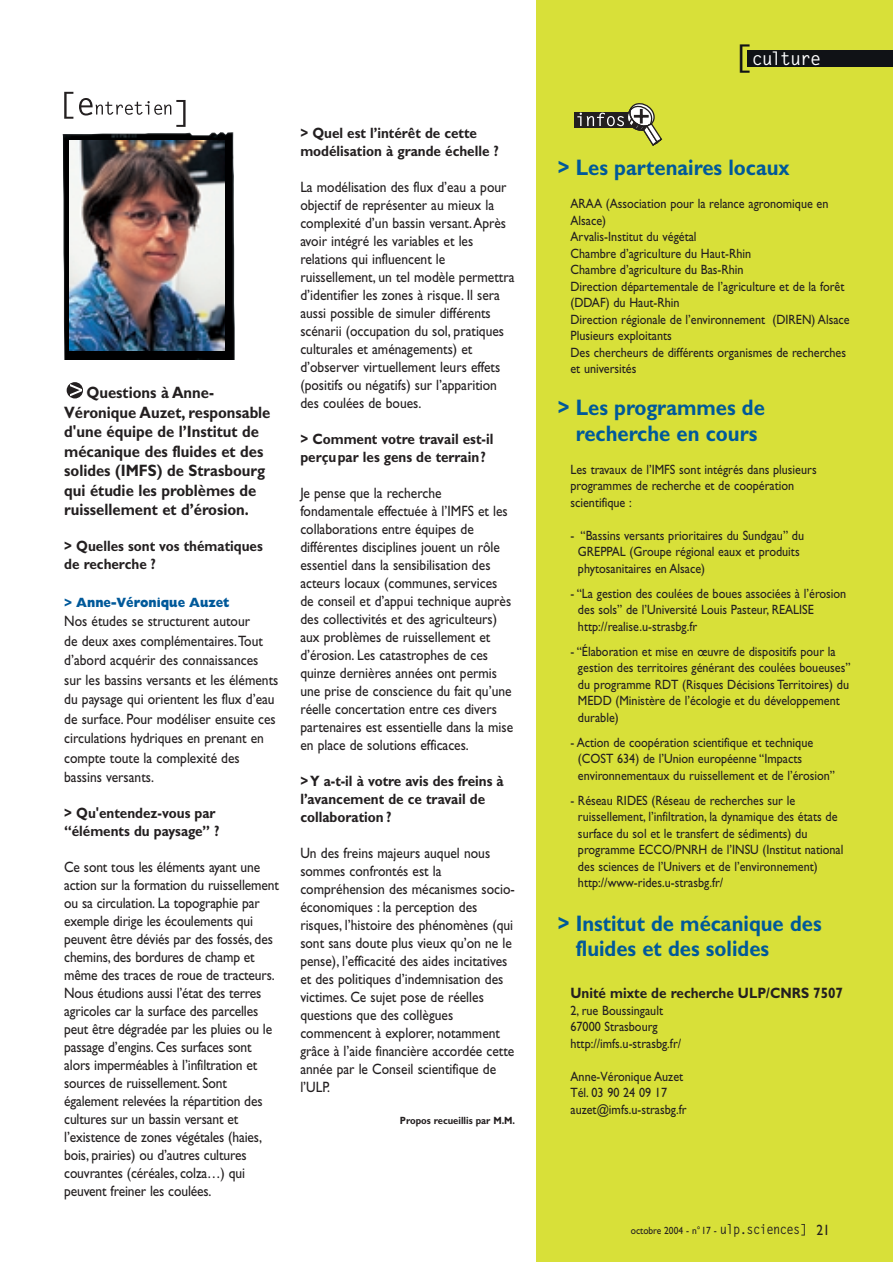
<style>
.page{position:relative;width:893px;height:1262px;background:#fff}
.page>*{position:absolute;margin:0;border:0;box-sizing:border-box;transform-origin:0 0}
.t1{font:700 22.5px/25.5px "Gill Sans";color:#00599a;text-align:center;scale:.9 1}
.t2{font:700 18.3px "Letter Gothic";letter-spacing:-.05em;color:#fff}
.t3{font:700 16.5px/19.5px "Gill Sans";color:#231f20;scale:.9 1}
.t4{font:15px/18px "Gill Sans";color:#231f20;scale:.9 1}
.t5{font:700 15px/18px "Gill Sans";color:#231f20;scale:.9 1}
.t6{font:13.5px/16.5px "Gill Sans";color:#231f20;scale:.9 1}
.t7{font:800 13.5px "Gill Sans";color:#00599a;scale:.9 1}
.t8{font:10.5px "Gill Sans";color:#231f20;scale:.9 1}
.t9{font:700 10.5px "Gill Sans";color:#231f20;scale:.9 1}
.s1{font-size:33.15px;color:#101216}
.s2{font-family:"Letter Gothic";font-weight:700;font-size:13.5px}
.s3{font-size:15px}
</style>
<div class="page">
<div style="left:536px;top:0;width:356px;height:1262px;background:#d8e039"></div>
<div style="left:746px;top:51px;width:146px;height:16px;background:#101216"></div>
<svg style="left:67px;top:382px;width:16px;height:16px"></svg>
<svg style="left:70px;top:384px;width:12px;height:12px"></svg>
<img style="left:63px;top:132px;width:172px;height:228px">
<img style="left:70px;top:140px;width:154px;height:210px">
<svg style="left:64px;top:92px;width:9px;height:27px"></svg>
<svg style="left:79px;top:98px;width:106px;height:29px"></svg>
<div style="left:574px;top:113px;width:78px;height:15px;background:#231f20"></div>
<svg style="left:577px;top:103px;width:86px;height:43px"></svg>
<p class="t3" style="left:64px;top:384px;width:231px;text-indent:22px">Questions à Anne-<br>Véronique Auzet, responsable d'une équipe de l’Institut de mécanique des fluides et des solides (IMFS) de Strasbourg qui étudie les problèmes de ruissellement et d’érosion.</p>
<p class="t5" style="left:64px;top:539px;width:222px">&gt; Quelles sont vos thématiques de recherche ?</p>
<p class="t7" style="left:64px;top:597px;width:185px">&gt; Anne-Véronique Auzet</p>
<p class="t4" style="left:64px;top:613px;width:239px;line-height:19.5px">Nos études se structurent autour<br>de deux axes complémentaires.Tout d’abord acquérir des connaissances sur les bassins versants et les éléments du paysage qui orientent les flux d’eau de surface. Pour modéliser ensuite ces circulations hydriques en prenant en compte toute la complexité des bassins versants.</p>
<p class="t5" style="left:64px;top:806px;width:174px">&gt; Qu'entendez-vous par “éléments du paysage” ?</p>
<p class="t4" style="left:64px;top:860px;width:240px">Ce sont tous les éléments ayant une action sur la formation du ruissellement ou sa circulation. La topographie par exemple dirige les écoulements qui peuvent être déviés par des fossés, des chemins, des bordures de champ et même des traces de roue de tracteurs.<br>Nous étudions aussi l’état des terres agricoles car la surface des parcelles peut être dégradée par les pluies ou le passage d’engins. Ces surfaces sont alors imperméables à l’infiltration et sources de ruissellement. Sont également relevées la répartition des cultures sur un bassin versant et l’existence de zones végétales (haies, bois, prairies) ou d’autres cultures couvrantes (céréales, colza…) qui peuvent freiner les coulées.</p>
<p class="t5" style="left:300px;top:125px;width:222px">&gt; Quel est l’intérêt de cette modélisation à grande échelle ?</p>
<p class="t4" style="left:300px;top:179px;width:239px">La modélisation des flux d’eau a pour objectif de représenter au mieux la complexité d’un bassin versant.Après avoir intégré les variables et les relations qui influencent le ruissellement, un tel modèle permettra d’identifier les zones à risque. Il sera aussi possible de simuler différents scénarii (occupation du sol, pratiques culturales et aménagements) et d’observer virtuellement leurs effets (positifs ou négatifs) sur l’apparition des coulées de boues.</p>
<p class="t5" style="left:300px;top:431px;width:216px">&gt; Comment votre travail est-il perçupar les gens de terrain?</p>
<p class="t4" style="left:300px;top:485px;width:238px">Je pense que la recherche fondamentale effectuée à l’IMFS et les collaborations entre équipes de différentes disciplines jouent un rôle essentiel dans la sensibilisation des acteurs locaux (communes, services de conseil et d’appui technique auprès des collectivités et des agriculteurs) aux problèmes de ruissellement et d’érosion. Les catastrophes de ces quinze dernières années ont permis une prise de conscience du fait qu’une réelle concertation entre ces divers partenaires est essentielle dans la mise en place de solutions efficaces.</p>
<p class="t5" style="left:300px;top:773px;width:227px">&gt; Y a-t-il à votre avis des freins à l’avancement de ce travail de collaboration ?</p>
<p class="t4" style="left:300px;top:845px;width:240px">Un des freins majeurs auquel nous sommes confrontés est la compréhension des mécanismes socio&shy;économiques : la perception des risques, l’histoire des phénomènes (qui sont sans doute plus vieux qu’on ne le pense), l’efficacité des aides incitatives et des politiques d’indemnisation des victimes. Ce sujet pose de réelles questions que des collègues commencent à explorer, notamment grâce à l’aide financière accordée cette année par le Conseil scientifique de l’ULP.</p>
<p class="t9" style="left:400px;top:1116px;width:130px">Propos recueillis par M.M.</p>
<p class="t2" style="left:734px;top:52px;width:88px"><span class="s1">[</span>culture</p>
<h1 class="t1" style="left:557px;top:157px;width:259px">&gt; Les partenaires locaux</h1>
<p class="t6" style="left:570px;top:197px;width:312px">ARAA (Association pour la relance agronomique en Alsace)<br>Arvalis-Institut du végétal<br>Chambre d’agriculture du Haut-Rhin<br>Chambre d’agriculture du Bas-Rhin<br>Direction départementale de l’agriculture et de la forêt (DDAF) du Haut-Rhin<br>Direction régionale de l’environnement (DIREN) Alsace Plusieurs exploitants<br>Des chercheurs de différents organismes de recherches et universités</p>
<h1 class="t1" style="left:557px;top:397px;width:232px">&gt; Les programmes de recherche en cours</h1>
<p class="t6" style="left:570px;top:462px;width:275px">Les travaux de l’IMFS sont intégrés dans plusieurs programmes de recherche et de coopération scientifique :</p>
<p class="t6" style="left:578px;top:528px;width:253px;text-indent:-7px">- “Bassins versants prioritaires du Sundgau” du<br>GREPPAL (Groupe régional eaux et produits phytosanitaires en Alsace)</p>
<p class="t6" style="left:578px;top:586px;width:300px;text-indent:-7px">- “La gestion des coulées de boues associées à l’érosion des sols” de l’Université Louis Pasteur, REALISE http://realise.u-strasbg.fr</p>
<p class="t6" style="left:578px;top:644px;width:304px;text-indent:-7px">- “Élaboration et mise en œuvre de dispositifs pour la gestion des territoires générant des coulées boueuses” du programme RDT (Risques Décisions Territoires) du MEDD (Ministère de l’écologie et du développement durable)</p>
<p class="t6" style="left:578px;top:735px;width:287px;text-indent:-7px">- Action de coopération scientifique et technique (COST 634) de l’Union européenne “Impacts environnementaux du ruissellement et de l’érosion”</p>
<p class="t6" style="left:578px;top:793px;width:296px;text-indent:-7px">- Réseau RIDES (Réseau de recherches sur le ruissellement, l’infiltration, la dynamique des états de surface du sol et le transfert de sédiments) du programme ECCO/PNRH de l’INSU (Institut national des sciences de l’Univers et de l’environnement) http://www-rides.u-strasbg.fr/</p>
<h1 class="t1" style="left:575px;top:913px;width:275px;text-align:left;text-indent:-18px">&gt; Institut de mécanique des fluides et des solides</h1>
<p class="t5" style="left:570px;top:986px;width:304px">Unité mixte de recherche ULP/CNRS 7507</p>
<p class="t6" style="left:570px;top:1003px;width:124px">2, rue Boussingault<br>67000 Strasbourg http://imfs.u-strasbg.fr/</p>
<p class="t6" style="left:570px;top:1069px;width:130px">Anne-Véronique Auzet<br>Tél. 03 90 24 09 17 auzet@imfs.u-strasbg.fr</p>
<p class="t8" style="left:630px;top:1227px;width:223px">octobre 2004 - n°17 - <span class="s2">ulp.sciences]</span> <span class="s3">21</span></p>
</div>
